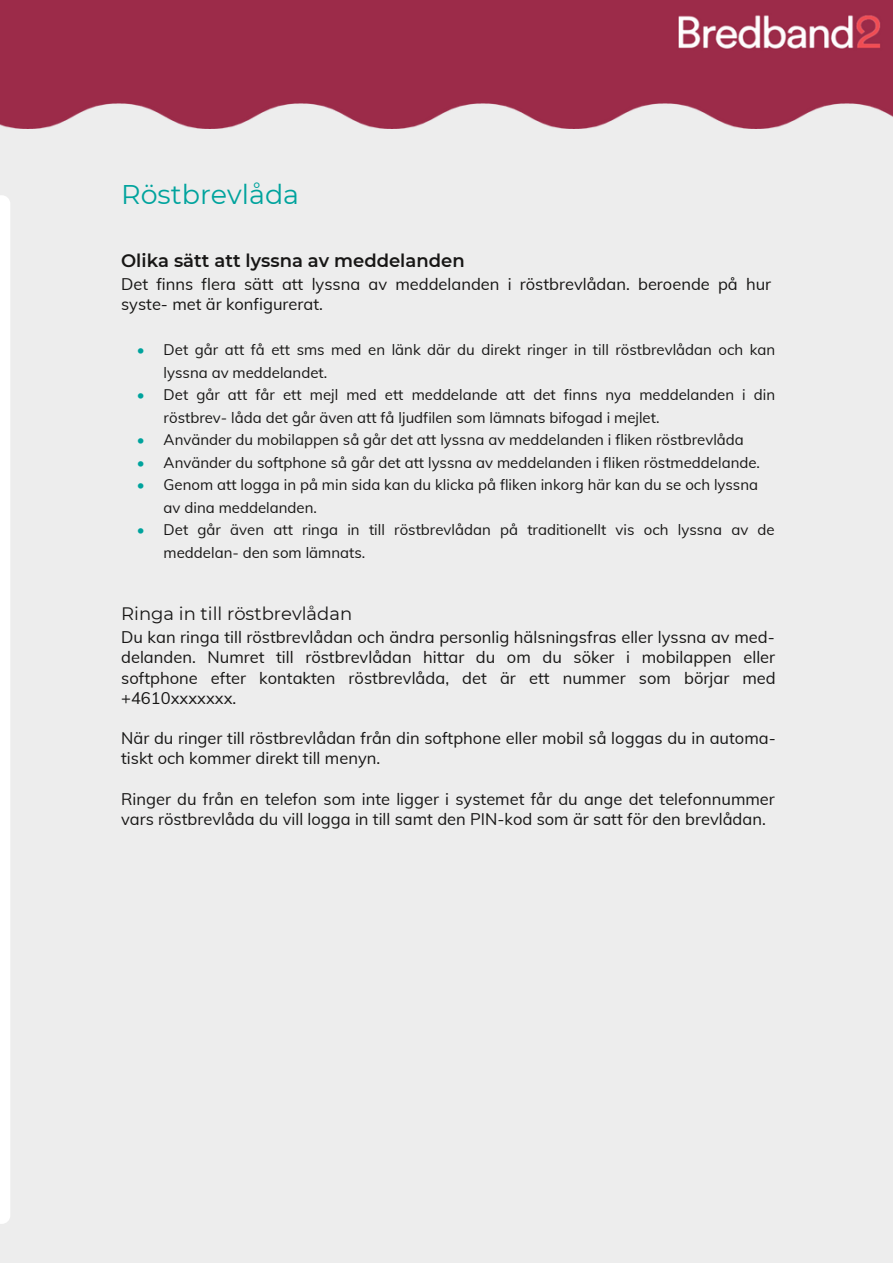
<style>
.page{position:relative;width:893px;height:1264px;background:#fff}
.page>*{position:absolute;margin:0;border:0;box-sizing:border-box;transform-origin:0 0}
.t1{font:27px "Montserrat";color:#00a39d}
.t2{font:600 18px "Montserrat";color:#171615}
.t3{font:18px "Montserrat";color:#171615}
.t4{font:16.5px/20.2px "Muli";color:#171615}
.t5{font:15px/22.5px "Muli";color:#171615}
.t6{font:15px/22.5px "Muli";color:#00a39d;text-align:justify}
</style>
<div class="page">
<div style="left:0;top:0;width:892px;height:1262px;background:#ededed"></div>
<div style="left:0;top:195px;width:10px;height:1028px;background:#fff"></div>
<img style="left:0;top:0;width:892px;height:128px">
<h1 class="t1" style="left:121px;top:178px;width:179px">Röstbrevlåda</h1>
<p class="t2" style="left:121px;top:249px;width:345px">Olika sätt att lyssna av meddelanden</p>
<p class="t4" style="left:121px;top:274px;width:651px">Det finns flera sätt att lyssna av meddelanden i röstbrevlådan. beroende på hur syste- met är konfigurerat.</p>
<p class="t6" style="left:137px;top:338px;width:9px">•</p>
<p class="t6" style="left:137px;top:383px;width:9px">•</p>
<p class="t6" style="left:137px;top:428px;width:9px">• • •</p>
<p class="t6" style="left:137px;top:518px;width:9px">•</p>
<p class="t5" style="left:164px;top:338px;width:613px">Det går att få ett sms med en länk där du direkt ringer in till röstbrevlådan och kan lyssna av meddelandet.<br>Det går att får ett mejl med ett meddelande att det finns nya meddelanden i din röstbrev- låda det går även att få ljudfilen som lämnats bifogad i mejlet.<br>Använder du mobilappen så går det att lyssna av meddelanden i fliken röstbrevlåda Använder du softphone så går det att lyssna av meddelanden i fliken röstmeddelande.<br>Genom att logga in på min sida kan du klicka på fliken inkorg här kan du se och lyssna av dina meddelanden.<br>Det går även att ringa in till röstbrevlådan på traditionellt vis och lyssna av de meddelan- den som lämnats.</p>
<p class="t3" style="left:121px;top:602px;width:232px">Ringa in till röstbrevlådan</p>
<p class="t4" style="left:121px;top:626px;width:656px;text-align:justify">Du kan ringa till röstbrevlådan och ändra personlig hälsningsfras eller lyssna av med&shy;delanden. Numret till röstbrevlådan hittar du om du söker i mobilappen eller softphone efter kontakten röstbrevlåda, det är ett nummer som börjar med +4610xxxxxxx.</p>
<p class="t4" style="left:121px;top:728px;width:656px">När du ringer till röstbrevlådan från din softphone eller mobil så loggas du in automa&shy;tiskt och kommer direkt till menyn.</p>
<p class="t4" style="left:121px;top:788px;width:655px">Ringer du från en telefon som inte ligger i systemet får du ange det telefonnummer vars röstbrevlåda du vill logga in till samt den PIN-kod som är satt för den brevlådan.</p>
</div>
